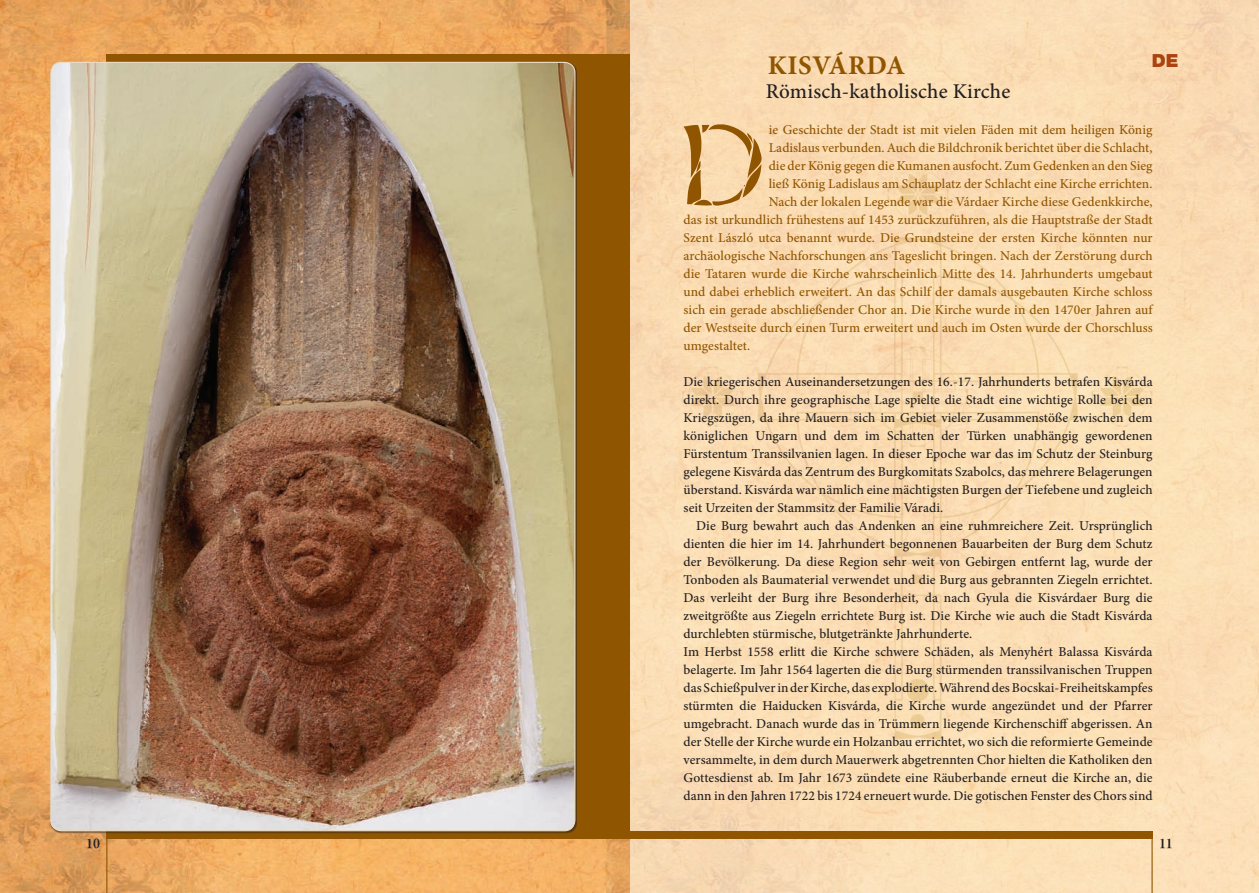
<style>
.page{position:relative;width:1259px;height:893px;background:#fff}
.page>*{position:absolute;margin:0;border:0;box-sizing:border-box;transform-origin:0 0}
.t1{font:127.05px "Cone Of Silence";color:#905500}
.t2{font:700 27px "Minion Pro";letter-spacing:.02em;color:#905500}
.t3{font:500 21px "Minion Pro";letter-spacing:.005em;color:#231f20}
.t4{font:900 18px "Helvetica Neue LT Com";color:#ab4310}
.t5{font:500 13.5px/18px "Minion Pro";letter-spacing:.005em;color:#231f20;text-align:justify}
.t6{font:500 13.5px "Minion Pro";letter-spacing:.005em;color:#905500}
.t7{font:700 12.75px "Caslon PFL";color:#231f20}
</style>
<div class="page">
<img style="left:629px;top:0;width:630px;height:893px">
<svg style="left:0;top:0;width:629px;height:893px;fill:#f0ab60"></svg>
<hr style="left:106px;top:839px;width:1px;height:54px;background:#905500">
<hr style="left:1151px;top:839px;width:1px;height:54px;background:#905500">
<svg style="left:106px;top:446px;width:523px;height:393px;fill:#905500"></svg>
<div style="left:106px;top:54px;width:523px;height:392px;background:#905500"></div>
<div style="left:629px;top:831px;width:523px;height:8px;background:#905500"></div>
<img style="left:51px;top:62px;width:524px;height:769px">
<p class="t2" style="left:768px;top:46px;width:139px">KISVÁRDA</p>
<p class="t4" style="left:1151px;top:50px;width:28px">DE</p>
<p class="t3" style="left:766px;top:77px;width:246px">Römisch-katholische Kirche</p>
<p class="t1" style="left:677px;top:108px;width:92px">D</p>
<p class="t6" style="left:768px;top:120px;width:385px">ie Geschichte der Stadt ist mit vielen Fäden mit dem heiligen König</p>
<p class="t6" style="left:768px;top:138px;width:385px">Ladislaus verbunden. Auch die Bildchronik berichtet über die Schlacht,</p>
<p class="t6" style="left:768px;top:156px;width:385px">die der König gegen die Kumanen ausfocht. Zum Gedenken an den Sieg</p>
<p class="t6" style="left:768px;top:174px;width:385px">ließ König Ladislaus am Schauplatz der Schlacht eine Kirche errichten.</p>
<p class="t6" style="left:768px;top:192px;width:385px">Nach der lokalen Legende war die Várdaer Kirche diese Gedenkkirche,</p>
<p class="t6" style="left:683px;top:210px;width:471px">das ist urkundlich frühestens auf 1453 zurückzuführen, als die Hauptstraße der Stadt</p>
<p class="t6" style="left:683px;top:228px;width:471px">Szent László utca benannt wurde. Die Grundsteine der ersten Kirche könnten nur</p>
<p class="t6" style="left:683px;top:246px;width:470px">archäologische Nachforschungen ans Tageslicht bringen. Nach der Zerstörung durch</p>
<p class="t6" style="left:683px;top:264px;width:471px">die Tataren wurde die Kirche wahrscheinlich Mitte des 14. Jahrhunderts umgebaut</p>
<p class="t6" style="left:683px;top:282px;width:470px">und dabei erheblich erweitert. An das Schilf der damals ausgebauten Kirche schloss</p>
<p class="t6" style="left:683px;top:300px;width:470px">sich ein gerade abschließender Chor an. Die Kirche wurde in den 1470er Jahren auf</p>
<p class="t6" style="left:683px;top:318px;width:471px">der Westseite durch einen Turm erweitert und auch im Osten wurde der Chorschluss</p>
<p class="t6" style="left:683px;top:336px;width:68px">umgestaltet.</p>
<p class="t5" style="left:683px;top:372px;width:471px">Die kriegerischen Auseinandersetzungen des 16.-17. Jahrhunderts betrafen Kisvárda direkt. Durch ihre geographische Lage spielte die Stadt eine wichtige Rolle bei den Kriegszügen, da ihre Mauern sich im Gebiet vieler Zusammenstöße zwischen dem königlichen Ungarn und dem im Schatten der Türken unabhängig gewordenen Fürstentum Transsilvanien lagen. In dieser Epoche war das im Schutz der Steinburg gelegene Kisvárda das Zentrum des Burgkomitats Szabolcs, das mehrere Belagerungen überstand. Kisvárda war nämlich eine mächtigsten Burgen der Tiefebene und zugleich seit Urzeiten der Stammsitz der Familie Váradi.</p>
<p class="t5" style="left:683px;top:516px;width:471px;text-indent:13px">Die Burg bewahrt auch das Andenken an eine ruhmreichere Zeit. Ursprünglich dienten die hier im 14. Jahrhundert begonnenen Bauarbeiten der Burg dem Schutz der Bevölkerung. Da diese Region sehr weit von Gebirgen entfernt lag, wurde der Tonboden als Baumaterial verwendet und die Burg aus gebrannten Ziegeln errichtet.<br>Das verleiht der Burg ihre Besonderheit, da nach Gyula die Kisvárdaer Burg die zweitgrößte aus Ziegeln errichtete Burg ist. Die Kirche wie auch die Stadt Kisvárda durchlebten stürmische, blutgetränkte Jahrhunderte.</p>
<p class="t5" style="left:683px;top:642px;width:471px">Im Herbst 1558 erlitt die Kirche schwere Schäden, als Menyhért Balassa Kisvárda belagerte. Im Jahr 1564 lagerten die die Burg stürmenden transsilvanischen Truppen das Schießpulver in der Kirche, das explodierte. Während des Bocskai-Freiheitskampfes stürmten die Haiducken Kisvárda, die Kirche wurde angezündet und der Pfarrer umgebracht. Danach wurde das in Trümmern liegende Kirchenschiff abgerissen. An der Stelle der Kirche wurde ein Holzanbau errichtet, wo sich die reformierte Gemeinde versammelte, in dem durch Mauerwerk abgetrennten Chor hielten die Katholiken den Gottesdienst ab. Im Jahr 1673 zündete eine Räuberbande erneut die Kirche an, die dann in den Jahren 1722 bis 1724 erneuert wurde. Die gotischen Fenster des Chors sind</p>
<p class="t7" style="left:86px;top:835px;width:15px">10</p>
<p class="t7" style="left:1159px;top:835px;width:15px">11</p>
</div>
